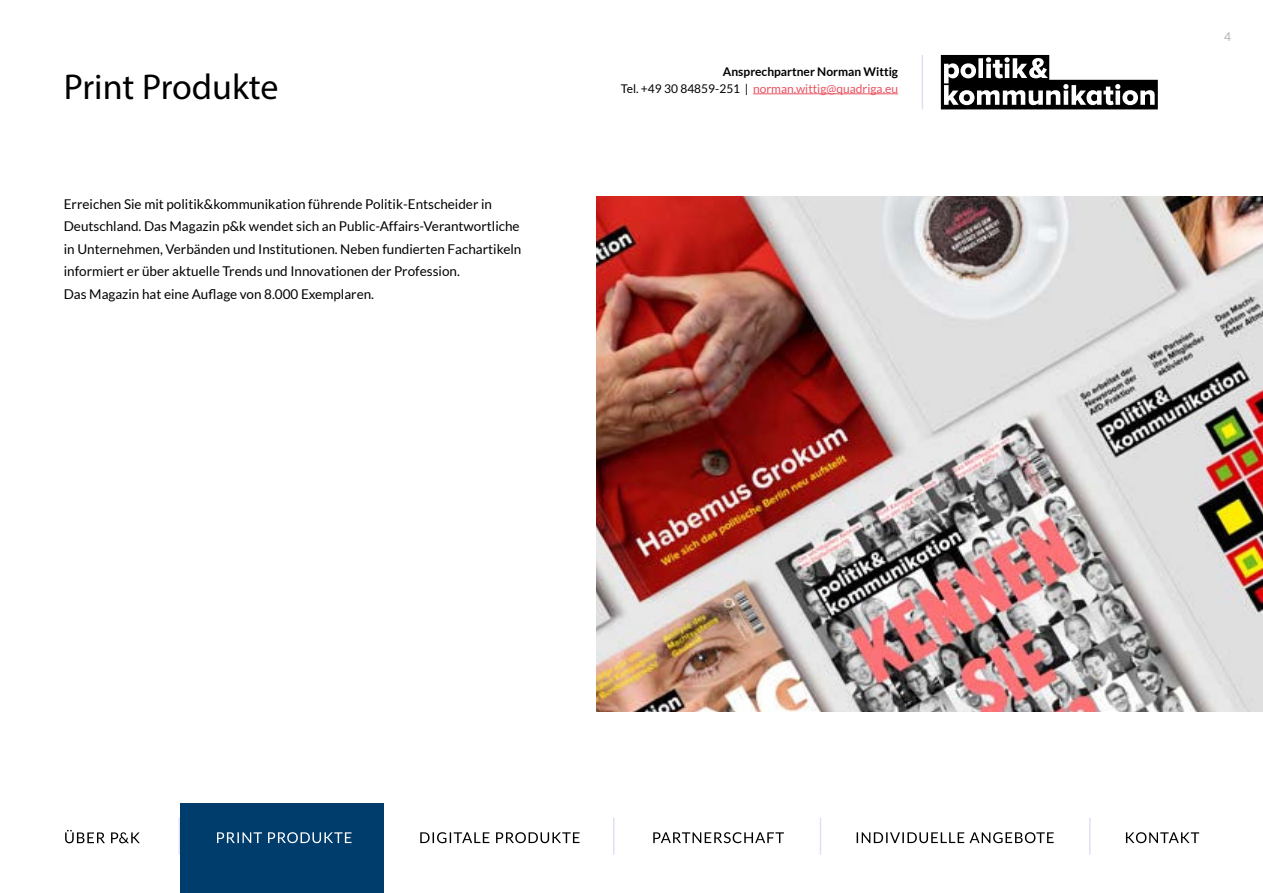
<style>
.page{position:relative;width:1263px;height:893px;background:#fff}
.page>*{position:absolute;margin:0;border:0;box-sizing:border-box;transform-origin:0 0}
.t1{font:36px "Myriad Pro";color:#000}
.t2{font:13.5px/22.5px "Lato";color:#000}
.t3{font:12px "Lato";color:#ea5160}
.t4{font:700 12px "Lato";color:#000}
.t5{font:12px "Lato";color:#b2b2b2}
.s1{color:#000}
</style>
<div class="page">
<hr style="left:921px;top:55px;width:2px;height:54px;background:#e0e0f4">
<hr style="left:753px;top:93px;width:145px;height:1px;background:#ea5160">
<svg style="left:857px;top:832px;width:197px;height:11px"></svg>
<svg style="left:1126px;top:832px;width:73px;height:11px"></svg>
<hr style="left:613px;top:817px;width:1px;height:38px;background:#e0e0f4">
<hr style="left:820px;top:817px;width:1px;height:38px;background:#e0e0f4">
<hr style="left:1089px;top:817px;width:1px;height:38px;background:#e0e0f4">
<hr style="left:179px;top:817px;width:1px;height:38px;background:#e0e0f4">
<svg style="left:420px;top:832px;width:159px;height:11px"></svg>
<div style="left:180px;top:804px;width:203px;height:89px;background:#003c6c"></div>
<svg style="left:217px;top:832px;width:134px;height:11px"></svg>
<svg style="left:653px;top:832px;width:131px;height:11px"></svg>
<svg style="left:65px;top:830px;width:75px;height:13px"></svg>
<svg style="left:941px;top:55px;width:217px;height:54px"></svg>
<img style="left:596px;top:197px;width:667px;height:515px">
<p class="t4" style="left:723px;top:66px;width:177px">Ansprechpartner Norman Wittig</p>
<h1 class="t1" style="left:64px;top:69px;width:216px">Print Produkte</h1>
<p class="t3" style="left:621px;top:82px;width:279px"><span class="s1">Tel. +49 30 84859-251 |</span> norman.wittig@quadriga.eu</p>
<p class="t2" style="left:64px;top:193px;width:459px">Erreichen Sie mit politik&amp;kommunikation führende Politik-Entscheider in Deutschland. Das Magazin p&amp;k wendet sich an Public-Affairs-Verantwortliche in Unternehmen, Verbänden und Institutionen. Neben fundierten Fachartikeln informiert er über aktuelle Trends und Innovationen der Profession.<br>Das Magazin hat eine Auflage von 8.000 Exemplaren.</p>
<p class="t5" style="left:1224px;top:30px;width:8px">4</p>
</div>
